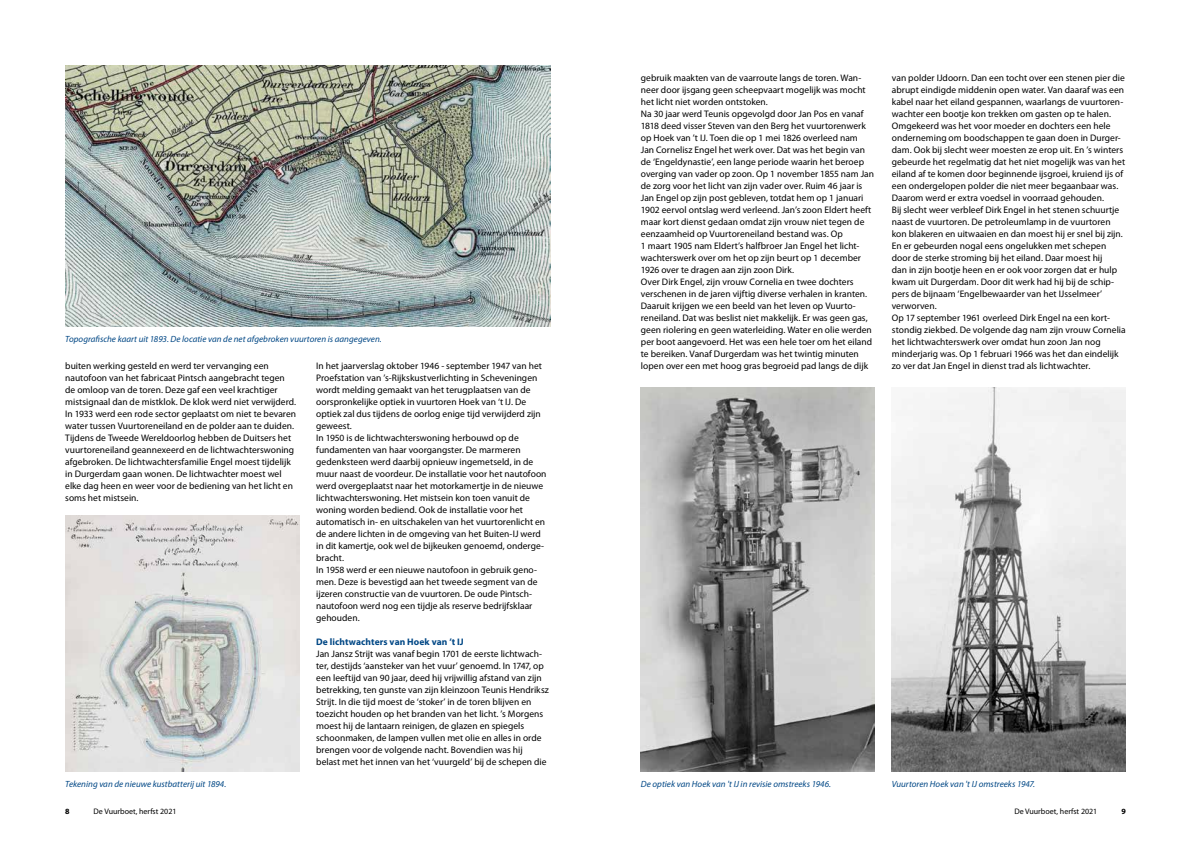
<style>
.page{position:relative;width:1191px;height:842px;background:#fff}
.page>*{position:absolute;margin:0;border:0;box-sizing:border-box;transform-origin:0 0}
.t1{font:9.5px/12px "Myriad Pro";letter-spacing:.005em;color:#000}
.t2{font:700 9.5px "Myriad Pro";letter-spacing:.005em;color:#004785}
.t3{font:italic 9px "Myriad Pro";letter-spacing:.005em;color:#004785}
.t4{font:8px "Myriad Pro";color:#000}
.t5{font:700 8px "Myriad Pro";color:#000}
</style>
<div class="page">
<img style="left:65px;top:65px;width:485px;height:261px">
<img style="left:65px;top:515px;width:234px;height:256px">
<img style="left:891px;top:388px;width:234px;height:383px">
<img style="left:641px;top:388px;width:233px;height:383px">
<p class="t3" style="left:65px;top:334px;width:318px">Topografische kaart uit 1893. De locatie van de net afgebroken vuurtoren is aangegeven.</p>
<p class="t1" style="left:65px;top:359px;width:232px">buiten werking gesteld en werd ter vervanging een nautofoon van het fabricaat Pintsch aangebracht tegen de omloop van de toren. Deze gaf een veel krachtiger mistsignaal dan de mistklok. De klok werd niet verwijderd.<br>In 1933 werd een rode sector geplaatst om niet te bevaren water tussen Vuurtoreneiland en de polder aan te duiden.<br>Tijdens de Tweede Wereldoorlog hebben de Duitsers het vuurtoreneiland geannexeerd en de lichtwachterswoning afgebroken. De lichtwachtersfamilie Engel moest tijdelijk in Durgerdam gaan wonen. De lichtwachter moest wel elke dag heen en weer voor de bediening van het licht en soms het mistsein.</p>
<p class="t1" style="left:316px;top:359px;width:232px">In het jaarverslag oktober 1946 - september 1947 van het Proefstation van ’s-Rijkskustverlichting in Scheveningen wordt melding gemaakt van het terugplaatsen van de oorspronkelijke optiek in vuurtoren Hoek van ‘t IJ. De optiek zal dus tijdens de oorlog enige tijd verwijderd zijn geweest.<br>In 1950 is de lichtwachterswoning herbouwd op de fundamenten van haar voorgangster. De marmeren gedenksteen werd daarbij opnieuw ingemetseld, in de muur naast de voordeur. De installatie voor het nautofoon werd overgeplaatst naar het motorkamertje in de nieuwe lichtwachterswoning. Het mistsein kon toen vanuit de woning worden bediend. Ook de installatie voor het automatisch in- en uitschakelen van het vuurtorenlicht en de andere lichten in de omgeving van het Buiten-IJ werd in dit kamertje, ook wel de bijkeuken genoemd, onderge&shy;bracht.<br>In 1958 werd er een nieuwe nautofoon in gebruik geno&shy;men. Deze is bevestigd aan het tweede segment van de ijzeren constructie van de vuurtoren. De oude Pintsch&shy;nautofoon werd nog een tijdje als reserve bedrijfsklaar gehouden.</p>
<p class="t2" style="left:316px;top:635px;width:149px">De lichtwachters van Hoek van ’t IJ</p>
<p class="t1" style="left:316px;top:647px;width:234px">Jan Jansz Strijt was vanaf begin 1701 de eerste lichtwach&shy;ter, destijds ‘aansteker van het vuur’ genoemd. In 1747, op een leeftijd van 90 jaar, deed hij vrijwillig afstand van zijn betrekking, ten gunste van zijn kleinzoon Teunis Hendriksz Strijt. In die tijd moest de ‘stoker’ in de toren blijven en toezicht houden op het branden van het licht. ’s Morgens moest hij de lantaarn reinigen, de glazen en spiegels schoonmaken, de lampen vullen met olie en alles in orde brengen voor de volgende nacht. Bovendien was hij belast met het innen van het ‘vuurgeld’ bij de schepen die</p>
<p class="t1" style="left:641px;top:71px;width:235px">gebruik maakten van de vaarroute langs de toren. Wan&shy;neer door ijsgang geen scheepvaart mogelijk was mocht het licht niet worden ontstoken.<br>Na 30 jaar werd Teunis opgevolgd door Jan Pos en vanaf 1818 deed visser Steven van den Berg het vuurtorenwerk op Hoek van ’t IJ. Toen die op 1 mei 1826 overleed nam<br>Jan Cornelisz Engel het werk over. Dat was het begin van de ‘Engeldynastie’, een lange periode waarin het beroep overging van vader op zoon. Op 1 november 1855 nam Jan de zorg voor het licht van zijn vader over. Ruim 46 jaar is Jan Engel op zijn post gebleven, totdat hem op 1 januari 1902 eervol ontslag werd verleend. Jan’s zoon Eldert heeft maar kort dienst gedaan omdat zijn vrouw niet tegen de eenzaamheid op Vuurtoreneiland bestand was. Op<br>1 maart 1905 nam Eldert’s halfbroer Jan Engel het licht&shy;wachterswerk over om het op zijn beurt op 1 december 1926 over te dragen aan zijn zoon Dirk.<br>Over Dirk Engel, zijn vrouw Cornelia en twee dochters verschenen in de jaren vijftig diverse verhalen in kranten.<br>Daaruit krijgen we een beeld van het leven op Vuurto&shy;reneiland. Dat was beslist niet makkelijk. Er was geen gas, geen riolering en geen waterleiding. Water en olie werden per boot aangevoerd. Het was een hele toer om het eiland te bereiken. Vanaf Durgerdam was het twintig minuten lopen over een met hoog gras begroeid pad langs de dijk</p>
<p class="t1" style="left:891px;top:71px;width:235px">van polder IJdoorn. Dan een tocht over een stenen pier die abrupt eindigde middenin open water. Van daaraf was een kabel naar het eiland gespannen, waarlangs de vuurtoren&shy;wachter een bootje kon trekken om gasten op te halen.<br>Omgekeerd was het voor moeder en dochters een hele onderneming om boodschappen te gaan doen in Durger&shy;dam. Ook bij slecht weer moesten ze erop uit. En ’s winters gebeurde het regelmatig dat het niet mogelijk was van het eiland af te komen door beginnende ijsgroei, kruiend ijs of een ondergelopen polder die niet meer begaanbaar was.<br>Daarom werd er extra voedsel in voorraad gehouden.<br>Bij slecht weer verbleef Dirk Engel in het stenen schuurtje naast de vuurtoren. De petroleumlamp in de vuurtoren kon blakeren en uitwaaien en dan moest hij er snel bij zijn.<br>En er gebeurden nogal eens ongelukken met schepen door de sterke stroming bij het eiland. Daar moest hij<br>dan in zijn bootje heen en er ook voor zorgen dat er hulp kwam uit Durgerdam. Door dit werk had hij bij de schip&shy;pers de bijnaam ‘Engelbewaarder van het IJsselmeer’ verworven.<br>Op 17 september 1961 overleed Dirk Engel na een kort&shy;stondig ziekbed. De volgende dag nam zijn vrouw Cornelia het lichtwachterswerk over omdat hun zoon Jan nog minderjarig was. Op 1 februari 1966 was het dan eindelijk zo ver dat Jan Engel in dienst trad als lichtwachter.</p>
<p class="t3" style="left:65px;top:779px;width:163px">Tekening van de nieuwe kustbatterij uit 1894.</p>
<p class="t3" style="left:641px;top:779px;width:192px">De optiek van Hoek van 't IJ in revisie omstreeks 1946.</p>
<p class="t3" style="left:891px;top:779px;width:145px">Vuurtoren Hoek van 't IJ omstreeks 1947.</p>
<p class="t5" style="left:65px;top:806px;width:6px">8</p>
<p class="t4" style="left:94px;top:806px;width:84px">De Vuurboet, herfst 2021</p>
<p class="t4" style="left:1014px;top:806px;width:84px">De Vuurboet, herfst 2021</p>
<p class="t5" style="left:1121px;top:806px;width:6px">9</p>
</div>
